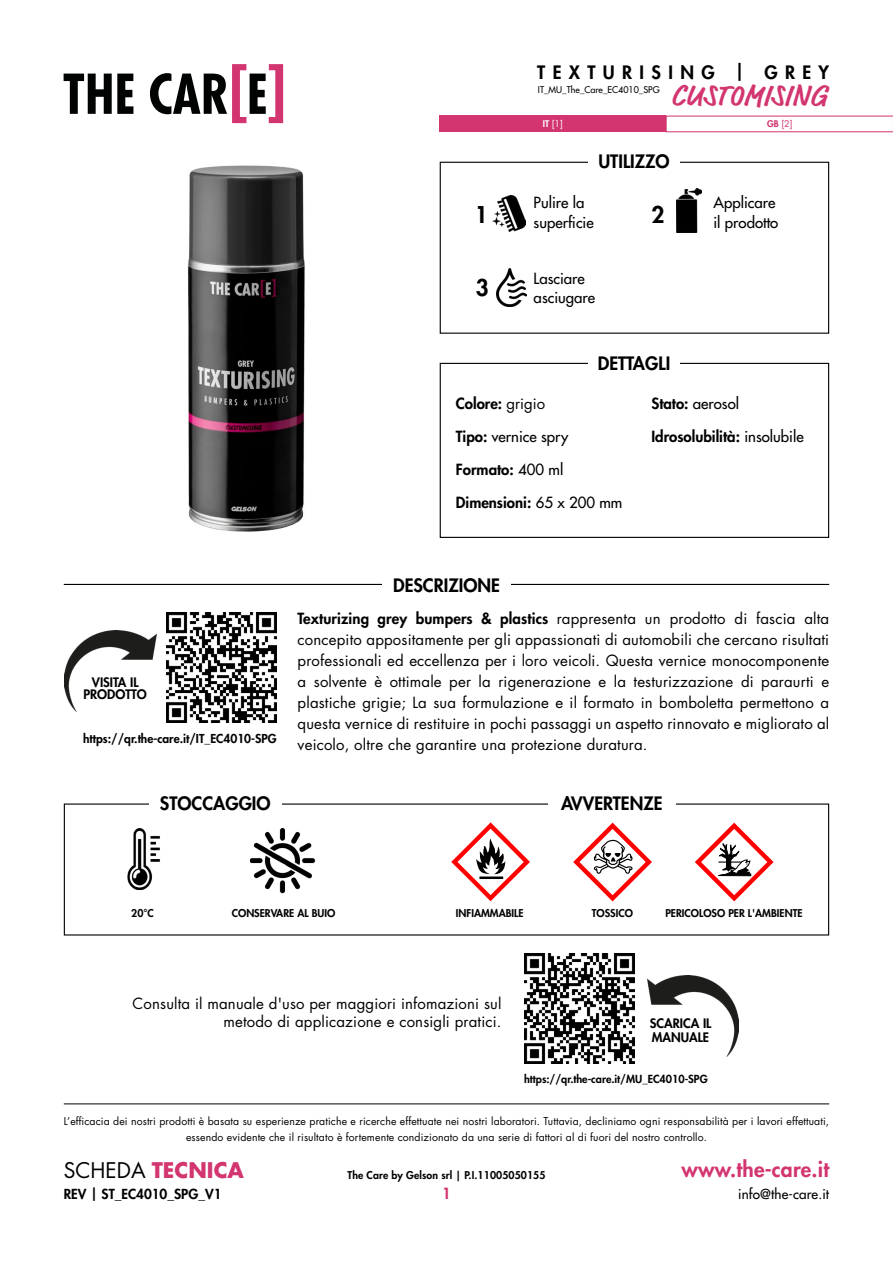
<style>
.page{position:relative;width:893px;height:1263px;background:#fff}
.page>*{position:absolute;margin:0;border:0;box-sizing:border-box;transform-origin:0 0}
.t1{font:700 30px "Market Pro";color:#d23570}
.t2{font:800 22.5px "Futura Std";color:#000}
.t3{font:800 21px "Futura Std";letter-spacing:.01em;color:#d23570}
.t4{font:700 21px "Futura Std";color:#d23570}
.t5{font:800 18px "Futura Std";color:#000}
.t6{font:800 18px "Futura Std";letter-spacing:.41em;color:#000}
.t7{font:15px/21px "Futura Std";letter-spacing:.01em;color:#000;text-align:right}
.t8{font:500 15px/19.5px "Futura Std";color:#000}
.t9{font:800 15px "Futura Std";color:#000}
.t10{font:800 15px "Futura Std";color:#d23570}
.t11{font:800 13.5px "Futura Std";color:#000}
.t12{font:500 13.5px "Futura Std";letter-spacing:.01em;color:#000}
.t13{font:800 12.75px/12px "Futura Std";color:#000;text-align:center}
.t14{font:800 12px "Futura Std";color:#000}
.t15{font:800 10.8px "Futura Std";color:#000}
.t16{font:10.5px/15.8px "Futura Std";letter-spacing:.01em;color:#000;text-align:center}
.t17{font:800 10.5px "Futura Std";color:#000}
.t18{font:500 9px "Futura Std";color:#000}
.t19{font:9px "Futura Std";color:#fff}
.t20{font:9px "Futura Std";color:#d23570}
.s1{font-weight:800}
.s2{font-weight:400}
.s3{font-weight:500}
.s4{font-weight:400;color:#000}
</style>
<div class="page">
<img style="left:166px;top:612px;width:111px;height:110px">
<div style="left:439px;top:116px;width:227px;height:16px;background:#d23570"></div>
<svg style="left:64px;top:74px;width:69px;height:40px"></svg>
<svg style="left:150px;top:64px;width:133px;height:59px"></svg>
<hr style="left:64px;top:1103px;width:765px;height:1px;background:#000">
<div style="left:440px;top:162px;width:389px;height:172px;border:1px solid #000"></div>
<div style="left:588px;top:148px;width:91px;height:27px;background:#fff"></div>
<hr style="left:64px;top:584px;width:765px;height:1px;background:#000">
<div style="left:382px;top:573px;width:129px;height:23px;background:#fff"></div>
<div style="left:440px;top:363px;width:389px;height:175px;border:1px solid #000"></div>
<div style="left:588px;top:350px;width:91px;height:27px;background:#fff"></div>
<img style="left:127px;top:829px;width:33px;height:60px">
<img style="left:251px;top:829px;width:65px;height:64px">
<img style="left:65px;top:630px;width:91px;height:81px">
<img style="left:647px;top:975px;width:92px;height:81px">
<svg style="left:451px;top:822px;width:79px;height:79px"></svg>
<svg style="left:695px;top:823px;width:79px;height:78px"></svg>
<svg style="left:573px;top:823px;width:79px;height:78px"></svg>
<img style="left:493px;top:195px;width:32px;height:37px">
<img style="left:676px;top:188px;width:26px;height:44px">
<img style="left:497px;top:269px;width:30px;height:38px">
<img style="left:188px;top:165px;width:117px;height:367px">
<img style="left:524px;top:953px;width:110px;height:111px">
<p class="t6" style="left:537px;top:61px;width:293px">TEXTURISING | GREY</p>
<p class="t18" style="left:538px;top:84px;width:123px">IT_MU_The_Care_EC4010_SPG</p>
<h1 class="t1" style="left:671px;top:74px;width:158px">CUSTOMISING</h1>
<p class="t19" style="left:543px;top:118px;width:22px"><span class="s1">IT</span> [1]</p>
<p class="t20" style="left:767px;top:118px;width:27px"><span class="s1">GB</span> [2]</p>
<h2 class="t2" style="left:475px;top:200px;width:15px">1</h2>
<h2 class="t2" style="left:476px;top:273px;width:15px">3</h2>
<p class="t5" style="left:598px;top:150px;width:73px">UTILIZZO</p>
<p class="t8" style="left:534px;top:193px;width:62px">Pulire la superficie</p>
<p class="t8" style="left:534px;top:268px;width:63px">Lasciare asciugare</p>
<h2 class="t2" style="left:652px;top:200px;width:15px">2</h2>
<p class="t5" style="left:598px;top:352px;width:74px">DETTAGLI</p>
<p class="t8" style="left:713px;top:193px;width:63px">Applicare</p>
<p class="t8" style="left:713px;top:213px;width:66px">il prodotto</p>
<p class="t9" style="left:456px;top:394px;width:91px">Colore: <span class="s2">grigio</span></p>
<p class="t8" style="left:456px;top:427px;width:114px"><span class="s1">Tipo:</span> vernice spry</p>
<p class="t9" style="left:456px;top:460px;width:109px">Formato: <span class="s3">400 ml</span></p>
<p class="t9" style="left:456px;top:493px;width:168px">Dimensioni: <span class="s3">65 x 200 mm</span></p>
<p class="t8" style="left:651px;top:394px;width:89px"><span class="s1">Stato:</span> aerosol</p>
<p class="t9" style="left:651px;top:427px;width:154px">Idrosolubilità: <span class="s3">insolubile</span></p>
<p class="t13" style="left:83px;top:676px;width:65px">VISITA IL<br>PRODOTTO</p>
<p class="t14" style="left:83px;top:731px;width:195px">https://qr.the-care.it/IT_EC4010-SPG</p>
<p class="t5" style="left:160px;top:792px;width:112px">STOCCAGGIO</p>
<p class="t5" style="left:393px;top:574px;width:108px">DESCRIZIONE</p>
<p class="t7" style="left:298px;top:608px;width:533px;text-align:justify"><span class="s1">Texturizing grey bumpers &amp; plastics</span> rappresenta un prodotto di fascia alta concepito appositamente per gli appassionati di automobili che cercano risultati professionali ed eccellenza per i loro veicoli. Questa vernice monocomponente a solvente è ottimale per la rigenerazione e la testurizzazione di paraurti e plastiche grigie; La sua formulazione e il formato in bomboletta permettono a questa vernice di restituire in pochi passaggi un aspetto rinnovato e migliorato al veicolo, oltre che garantire una protezione duratura.</p>
<p class="t5" style="left:561px;top:792px;width:103px">AVVERTENZE</p>
<p class="t17" style="left:131px;top:906px;width:24px">20°C</p>
<p class="t17" style="left:232px;top:906px;width:105px">CONSERVARE AL BUIO</p>
<p class="t17" style="left:456px;top:906px;width:69px">INFIAMMABILE</p>
<p class="t17" style="left:592px;top:906px;width:43px">TOSSICO</p>
<p class="t17" style="left:665px;top:906px;width:139px">PERICOLOSO PER L'AMBIENTE</p>
<p class="t7" style="left:133px;top:994px;width:370px;line-height:18px">Consulta il manuale d'uso per maggiori infomazioni sul metodo di applicazione e consigli pratici.</p>
<p class="t13" style="left:650px;top:1016px;width:63px;line-height:13.5px;text-align:left">SCARICA IL<br>MANUALE</p>
<p class="t15" style="left:524px;top:1072px;width:185px">https://qr.the-care.it/MU_EC4010-SPG</p>
<p class="t16" style="left:64px;top:1113px;width:767px">L’efficacia dei nostri prodotti è basata su esperienze pratiche e ricerche effettuate nei nostri laboratori. Tuttavia, decliniamo ogni responsabilità per i lavori effettuati, essendo evidente che il risultato è fortemente condizionato da una serie di fattori al di fuori del nostro controllo.</p>
<h3 class="t4" style="left:64px;top:1156px;width:182px"><span class="s4">SCHEDA</span> TECNICA</h3>
<p class="t17" style="left:348px;top:1168px;width:199px">The Care by Gelson srl | P.I.11005050155</p>
<p class="t11" style="left:64px;top:1186px;width:159px">REV | ST_EC4010_SPG_V1</p>
<p class="t10" style="left:442px;top:1184px;width:10px">1</p>
<h3 class="t3" style="left:681px;top:1156px;width:149px">www.the-care.it</h3>
<p class="t12" style="left:738px;top:1186px;width:93px">info@the-care.it</p>
</div>
